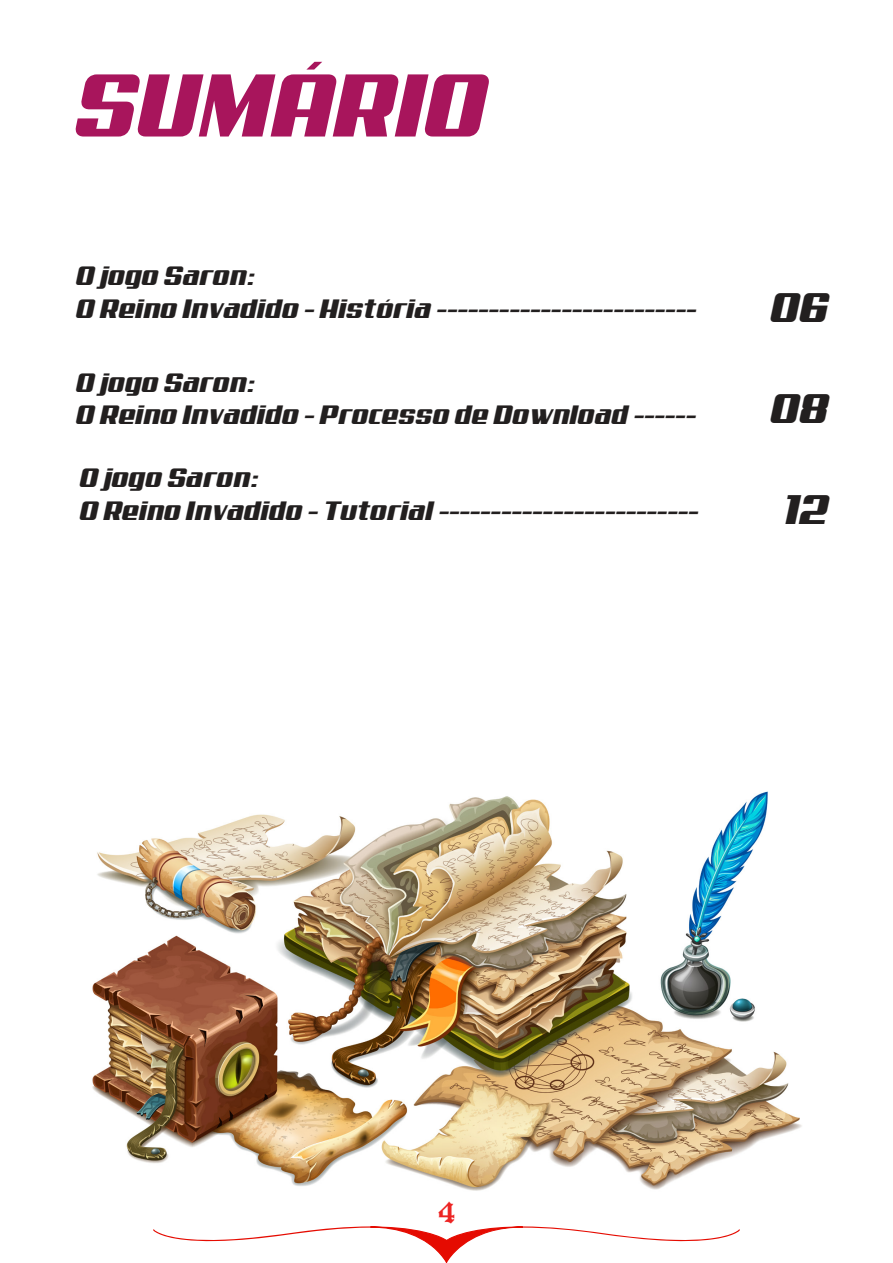
<style>
.page{position:relative;width:893px;height:1263px;background:#fff}
.page>*{position:absolute;margin:0;border:0;box-sizing:border-box;transform-origin:0 0}
.t1{font:90px "Aero";color:#a8155c}
.t2{font:42px "Aero";color:#221f1f}
.t3{font:500 36px "Ancient";color:#ed2423}
.t4{font:27px/32.4px "Aero";color:#221f1f}
</style>
<div class="page">
<svg style="left:153px;top:1226px;width:587px;height:37px"></svg>
<img style="left:92px;top:791px;width:710px;height:400px">
<h1 class="t1" style="left:77px;top:62px;width:413px">SUMÁRIO</h1>
<p class="t4" style="left:77px;top:260px;width:622px">O jogo Saron:<br>O Reino Invadido - História -------------------------</p>
<p class="t4" style="left:77px;top:366px;width:621px">O jogo Saron:<br>O Reino Invadido - Processo de Download ------</p>
<p class="t4" style="left:80px;top:462px;width:620px">O jogo Saron:<br>O Reino Invadido - Tutorial -------------------------</p>
<h2 class="t2" style="left:771px;top:288px;width:59px">06</h2>
<h2 class="t2" style="left:771px;top:388px;width:59px">08</h2>
<h2 class="t2" style="left:784px;top:489px;width:47px">12</h2>
<h3 class="t3" style="left:438px;top:1188px;width:18px">4</h3>
</div>
